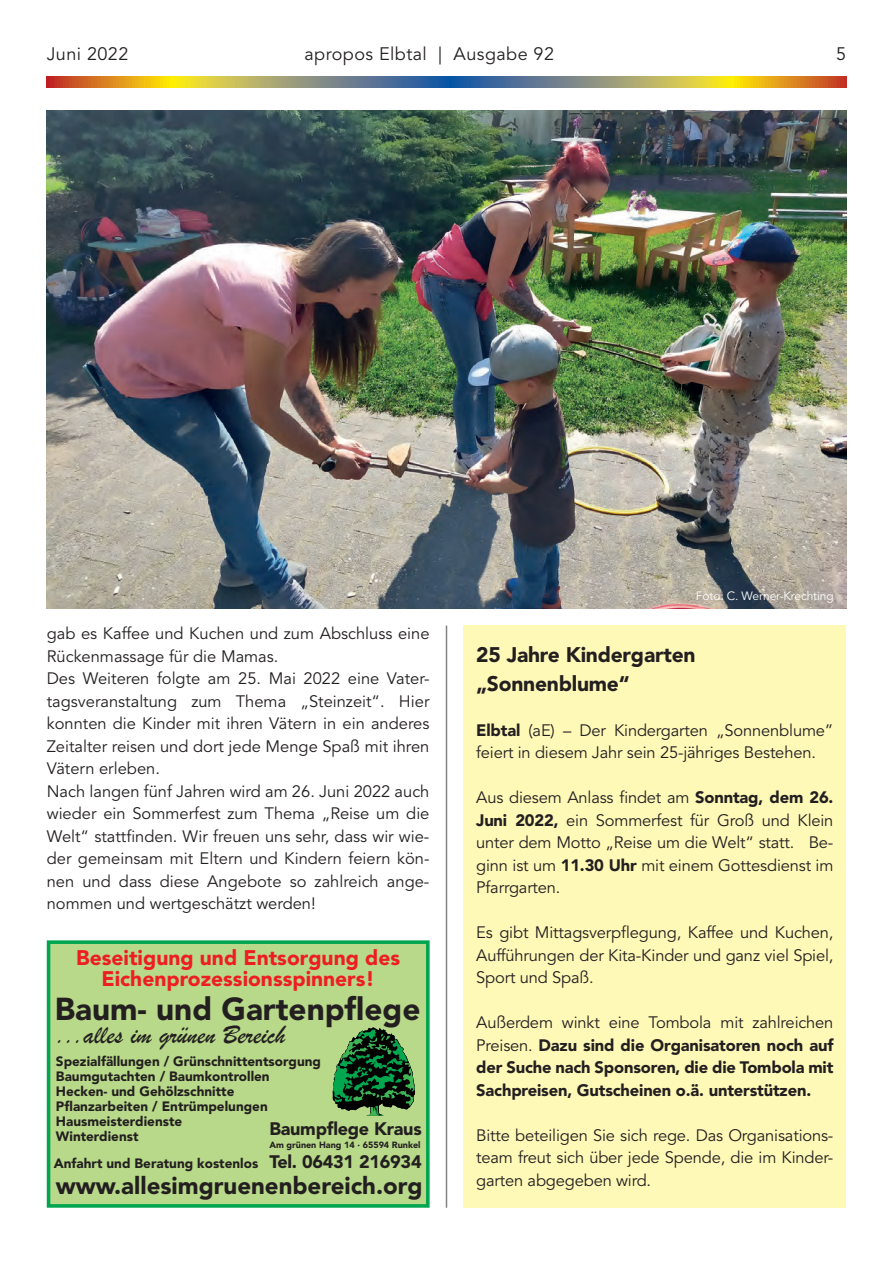
<style>
.page{position:relative;width:893px;height:1263px;background:#fff}
.page>*{position:absolute;margin:0;border:0;box-sizing:border-box;transform-origin:0 0}
.t1{font:900 31.5px "Avenir LT Std";color:#231f20}
.t2{font:27px "Brush Script";color:#231f20}
.t3{font:900 24px "Avenir LT Std";color:#231f20}
.t4{font:900 21px/21px "Avenir LT Std";color:#ee1d23;text-align:center}
.t5{font:900 21px/28.5px "Avenir LT Std";letter-spacing:-.01em;color:#231f20}
.t6{font:18px "Avenir LT Std";letter-spacing:.025em;color:#231f20}
.t7{font:900 18px "Avenir LT Std";letter-spacing:-.015em;color:#231f20}
.t8{font:16.5px/22.5px "Avenir LT Std";color:#231f20;text-align:justify}
.t9{font:900 16.5px/22.5px "Avenir LT Std";letter-spacing:-.01em;color:#231f20;text-align:justify}
.t10{font:900 13.5px/15px "Avenir LT Std";color:#231f20}
.t11{font:12px "Avenir LT Std";letter-spacing:-.01em;color:#fff}
.t12{font:900 9px "Avenir LT Std";color:#231f20}
.s1{font-weight:900}
.s2{font-weight:400}
</style>
<div class="page">
<svg style="left:47px;top:77px;width:799px;height:10px;background:#a3935b"></svg>
<hr style="left:446px;top:625px;width:1px;height:583px;background:#808285">
<div style="left:463px;top:625px;width:383px;height:583px;background:#fff9b8"></div>
<img style="left:47px;top:111px;width:799px;height:497px">
<div style="left:49px;top:942px;width:379px;height:264px;background:#b8d989"></div>
<div style="left:47px;top:940px;width:383px;height:268px;border:4px solid #00a54f"></div>
<svg style="left:333px;top:1027px;width:82px;height:89px"></svg>
<p class="t6" style="left:47px;top:44px;width:83px">Juni 2022</p>
<p class="t6" style="left:304px;top:44px;width:251px">apropos Elbtal | Ausgabe 92</p>
<p class="t6" style="left:836px;top:44px;width:12px">5</p>
<p class="t8" style="left:47px;top:623px;width:384px;text-align:left">gab es Kaffee und Kuchen und zum Abschluss eine Rückenmassage für die Mamas.<br>Des Weiteren folgte am 25. Mai 2022 eine Vater&shy;tagsveranstaltung zum Thema „Steinzeit“. Hier konnten die Kinder mit ihren Vätern in ein anderes Zeitalter reisen und dort jede Menge Spaß mit ihren Vätern erleben.<br>Nach langen fünf Jahren wird am 26. Juni 2022 auch wieder ein Sommerfest zum Thema „Reise um die Welt“ stattfinden. Wir freuen uns sehr, dass wir wie&shy;der gemeinsam mit Eltern und Kindern feiern kön&shy;nen und dass diese Angebote so zahlreich ange&shy;nommen und wertgeschätzt werden!</p>
<p class="t4" style="left:76px;top:947px;width:325px">Beseitigung und Entsorgung des<br>Eichenprozessionsspinners!</p>
<h2 class="t2" style="left:56px;top:1017px;width:230px">...alles im grünen Bereich</h2>
<h1 class="t1" style="left:55px;top:990px;width:367px">Baum- und Gartenpflege</h1>
<p class="t10" style="left:56px;top:1054px;width:267px">Spezialfällungen / Grünschnittentsorgung<br>Baumgutachten / Baumkontrollen<br>Hecken- und Gehölzschnitte<br>Pflanzarbeiten / Entrümpelungen<br>Hausmeisterdienste<br>Winterdienst</p>
<p class="t10" style="left:54px;top:1155px;width:206px">Anfahrt und Beratung kostenlos</p>
<h3 class="t3" style="left:56px;top:1171px;width:368px">www.allesimgruenenbereich.org</h3>
<p class="t7" style="left:269px;top:1117px;width:154px">Baumpflege Kraus</p>
<p class="t12" style="left:269px;top:1139px;width:153px">Am grünen Hang 14 · 65594 Runkel</p>
<p class="t7" style="left:269px;top:1150px;width:154px">Tel. 06431 216934</p>
<p class="t11" style="left:696px;top:589px;width:139px">Foto: C. Werner-Krechting</p>
<p class="t5" style="left:476px;top:641px;width:221px">25 Jahre Kindergarten „Sonnenblume“</p>
<p class="t8" style="left:476px;top:719px;width:359px"><span class="s1">Elbtal</span> (aE) – Der Kindergarten „Sonnenblume” feiert in diesem Jahr sein 25-jähriges Bestehen.</p>
<p class="t8" style="left:476px;top:787px;width:359px">Aus diesem Anlass findet am <span class="s1">Sonntag, dem 26.<br>Juni 2022,</span> ein Sommerfest für Groß und Klein unter dem Motto „Reise um die Welt“ statt. Be&shy;ginn ist um <span class="s1">11.30 Uhr</span> mit einem Gottesdienst im Pfarrgarten.</p>
<p class="t8" style="left:476px;top:922px;width:359px">Es gibt Mittagsverpflegung, Kaffee und Kuchen, Aufführungen der Kita-Kinder und ganz viel Spiel, Sport und Spaß.</p>
<p class="t9" style="left:476px;top:1011px;width:359px"><span class="s2">Außerdem winkt eine Tombola mit zahlreichen Preisen.</span> Dazu sind die Organisatoren noch auf der Suche nach Sponsoren, die die Tombola mit Sachpreisen, Gutscheinen o.ä. unterstützen.</p>
<p class="t8" style="left:476px;top:1124px;width:359px">Bitte beteiligen Sie sich rege. Das Organisations&shy;team freut sich über jede Spende, die im Kinder&shy;garten abgegeben wird.</p>
</div>
